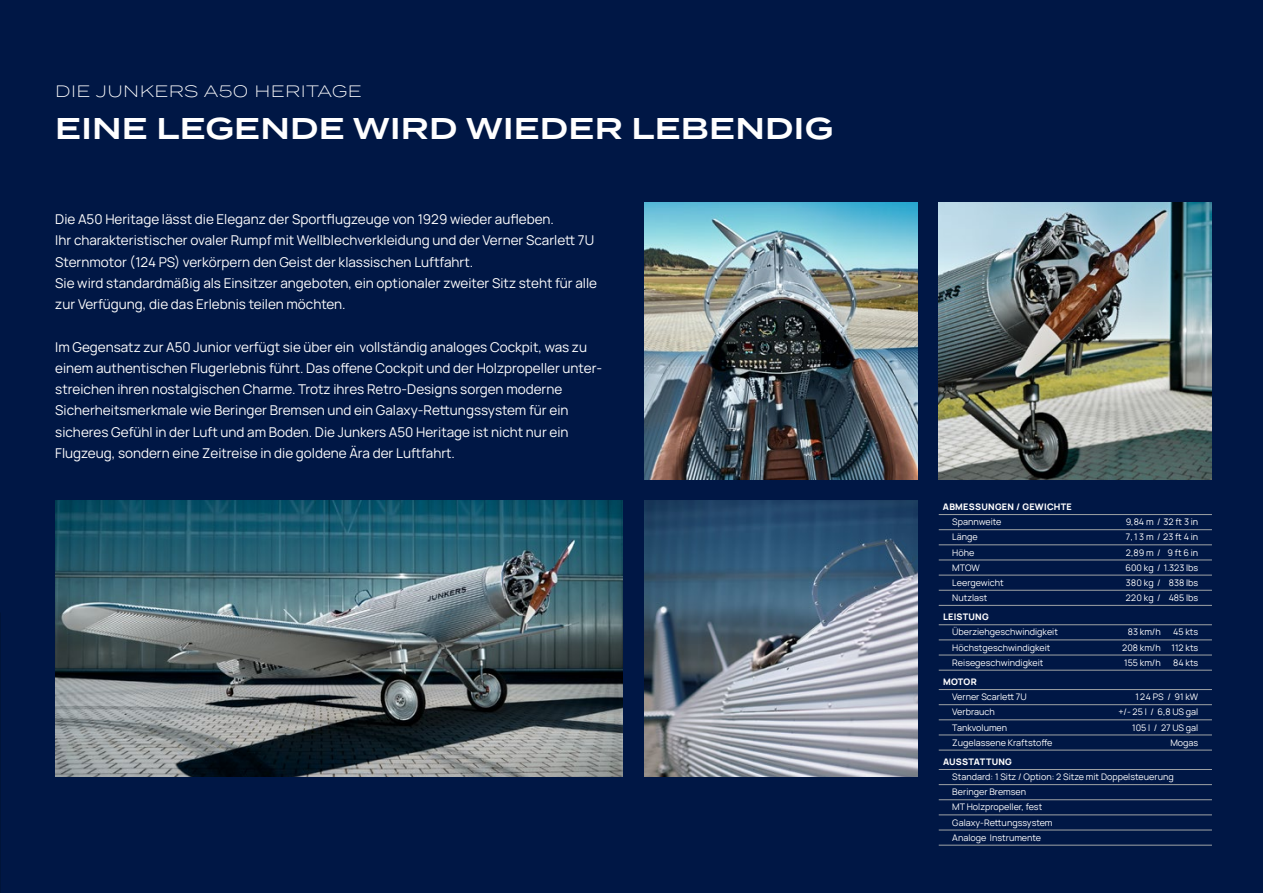
<style>
.page{position:relative;width:1263px;height:893px;background:#001745}
.page>*{position:absolute;margin:0;border:0;box-sizing:border-box;transform-origin:0 0}
.t1{font:600 30px "Termina";letter-spacing:.01em;color:#fff}
.t2{font:300 16.5px "Termina";letter-spacing:.02em;color:#fff}
.t3{font:13.5px/21.3px "Manrope";color:#fff}
.t4{font:9px/15.1px "Manrope";color:#fff}
.t5{font:800 9px "Manrope";letter-spacing:.025em;color:#fff}
</style>
<div class="page">
<img style="left:55px;top:500px;width:568px;height:277px">
<img style="left:644px;top:500px;width:273px;height:277px">
<img style="left:939px;top:203px;width:273px;height:276px">
<img style="left:644px;top:203px;width:273px;height:276px">
<hr style="left:939px;top:514px;width:273px;height:1px;background:#9fa3a5">
<hr style="left:939px;top:529px;width:273px;height:1px;background:#9fa3a5">
<hr style="left:939px;top:544px;width:273px;height:1px;background:#9fa3a5">
<hr style="left:939px;top:560px;width:273px;height:1px;background:#9fa3a5">
<hr style="left:939px;top:575px;width:273px;height:1px;background:#9fa3a5">
<hr style="left:939px;top:590px;width:273px;height:1px;background:#9fa3a5">
<hr style="left:939px;top:605px;width:273px;height:1px;background:#9fa3a5">
<hr style="left:939px;top:624px;width:273px;height:1px;background:#9fa3a5">
<hr style="left:939px;top:639px;width:273px;height:1px;background:#9fa3a5">
<hr style="left:939px;top:655px;width:273px;height:1px;background:#9fa3a5">
<hr style="left:939px;top:670px;width:273px;height:1px;background:#9fa3a5">
<hr style="left:939px;top:689px;width:273px;height:1px;background:#9fa3a5">
<hr style="left:939px;top:704px;width:273px;height:1px;background:#9fa3a5">
<hr style="left:939px;top:719px;width:273px;height:1px;background:#9fa3a5">
<hr style="left:939px;top:735px;width:273px;height:1px;background:#9fa3a5">
<hr style="left:939px;top:750px;width:273px;height:1px;background:#9fa3a5">
<hr style="left:939px;top:769px;width:273px;height:1px;background:#9fa3a5">
<hr style="left:939px;top:784px;width:273px;height:1px;background:#9fa3a5">
<hr style="left:939px;top:799px;width:273px;height:1px;background:#9fa3a5">
<hr style="left:939px;top:814px;width:273px;height:1px;background:#9fa3a5">
<hr style="left:939px;top:830px;width:273px;height:1px;background:#9fa3a5">
<hr style="left:939px;top:845px;width:273px;height:1px;background:#9fa3a5">
<p class="t2" style="left:55px;top:79px;width:308px">DIE JUNKERS A50 HERITAGE</p>
<h1 class="t1" style="left:55px;top:106px;width:779px">EINE LEGENDE WIRD WIEDER LEBENDIG</h1>
<p class="t3" style="left:55px;top:208px;width:543px">Die A50 Heritage lässt die Eleganz der Sportflugzeuge von 1929 wieder aufleben.<br>Ihr charakteristischer ovaler Rumpf mit Wellblechverkleidung und der Verner Scarlett 7U Sternmotor (124 PS) verkörpern den Geist der klassischen Luftfahrt.<br>Sie wird standardmäßig als Einsitzer angeboten, ein optionaler zweiter Sitz steht für alle zur Verfügung, die das Erlebnis teilen möchten.</p>
<p class="t3" style="left:55px;top:335px;width:548px">Im Gegensatz zur A50 Junior verfügt sie über ein vollständig analoges Cockpit, was zu einem authentischen Flugerlebnis führt. Das offene Cockpit und der Holzpropeller unter&shy;streichen ihren nostalgischen Charme. Trotz ihres Retro-Designs sorgen moderne Sicherheitsmerkmale wie Beringer Bremsen und ein Galaxy-Rettungssystem für ein sicheres Gefühl in der Luft und am Boden. Die Junkers A50 Heritage ist nicht nur ein Flugzeug, sondern eine Zeitreise in die goldene Ära der Luftfahrt.</p>
<p class="t5" style="left:943px;top:499px;width:130px">ABMESSUNGEN / GEWICHTE</p>
<p class="t4" style="left:952px;top:514px;width:51px">Spannweite</p>
<p class="t4" style="left:1126px;top:514px;width:74px">9,84 m / 32 ft 3 in</p>
<p class="t4" style="left:952px;top:529px;width:27px">Länge</p>
<p class="t4" style="left:1125px;top:529px;width:75px">7,13 m / 23 ft 4 in</p>
<p class="t4" style="left:952px;top:544px;width:24px">Höhe</p>
<p class="t4" style="left:1126px;top:544px;width:74px">2,89 m / 9 ft 6 in</p>
<p class="t4" style="left:952px;top:559px;width:29px">MTOW</p>
<p class="t4" style="left:1125px;top:559px;width:74px">600 kg / 1.323 lbs</p>
<p class="t4" style="left:952px;top:574px;width:53px">Leergewicht</p>
<p class="t4" style="left:1125px;top:574px;width:74px">380 kg / 838 lbs</p>
<p class="t4" style="left:952px;top:590px;width:37px">Nutzlast</p>
<p class="t4" style="left:1125px;top:590px;width:74px">220 kg / 485 lbs</p>
<p class="t5" style="left:943px;top:609px;width:47px">LEISTUNG</p>
<p class="t4" style="left:952px;top:624px;width:107px">Überziehgeschwindigkeit</p>
<p class="t4" style="left:1128px;top:624px;width:34px">83 km/h</p>
<p class="t4" style="left:1173px;top:624px;width:27px">45 kts</p>
<p class="t4" style="left:952px;top:639px;width:100px">Höchstgeschwindigkeit</p>
<p class="t4" style="left:1122px;top:639px;width:78px">208 km/h 112 kts</p>
<p class="t4" style="left:952px;top:654px;width:93px">Reisegeschwindigkeit</p>
<p class="t4" style="left:1124px;top:654px;width:38px">155 km/h</p>
<p class="t4" style="left:1173px;top:654px;width:27px">84 kts</p>
<p class="t5" style="left:943px;top:674px;width:35px">MOTOR</p>
<p class="t4" style="left:952px;top:689px;width:76px">Verner Scarlett 7U</p>
<p class="t4" style="left:1134px;top:689px;width:65px">124 PS / 91 kW</p>
<p class="t4" style="left:952px;top:704px;width:44px">Verbrauch</p>
<p class="t4" style="left:1118px;top:704px;width:81px">+/- 25 l / 6,8 US gal</p>
<p class="t4" style="left:952px;top:719px;width:56px">Tankvolumen</p>
<p class="t4" style="left:1132px;top:719px;width:68px">105 l / 27 US gal</p>
<p class="t4" style="left:952px;top:734px;width:102px">Zugelassene Kraftstoffe</p>
<p class="t4" style="left:1170px;top:734px;width:29px">Mogas</p>
<p class="t5" style="left:943px;top:754px;width:70px">AUSSTATTUNG</p>
<p class="t4" style="left:952px;top:769px;width:223px">Standard: 1 Sitz / Option: 2 Sitze mit Doppelsteuerung<br>Beringer Bremsen<br>MT Holzpropeller, fest<br>Galaxy-Rettungssystem<br>Analoge Instrumente</p>
</div>
